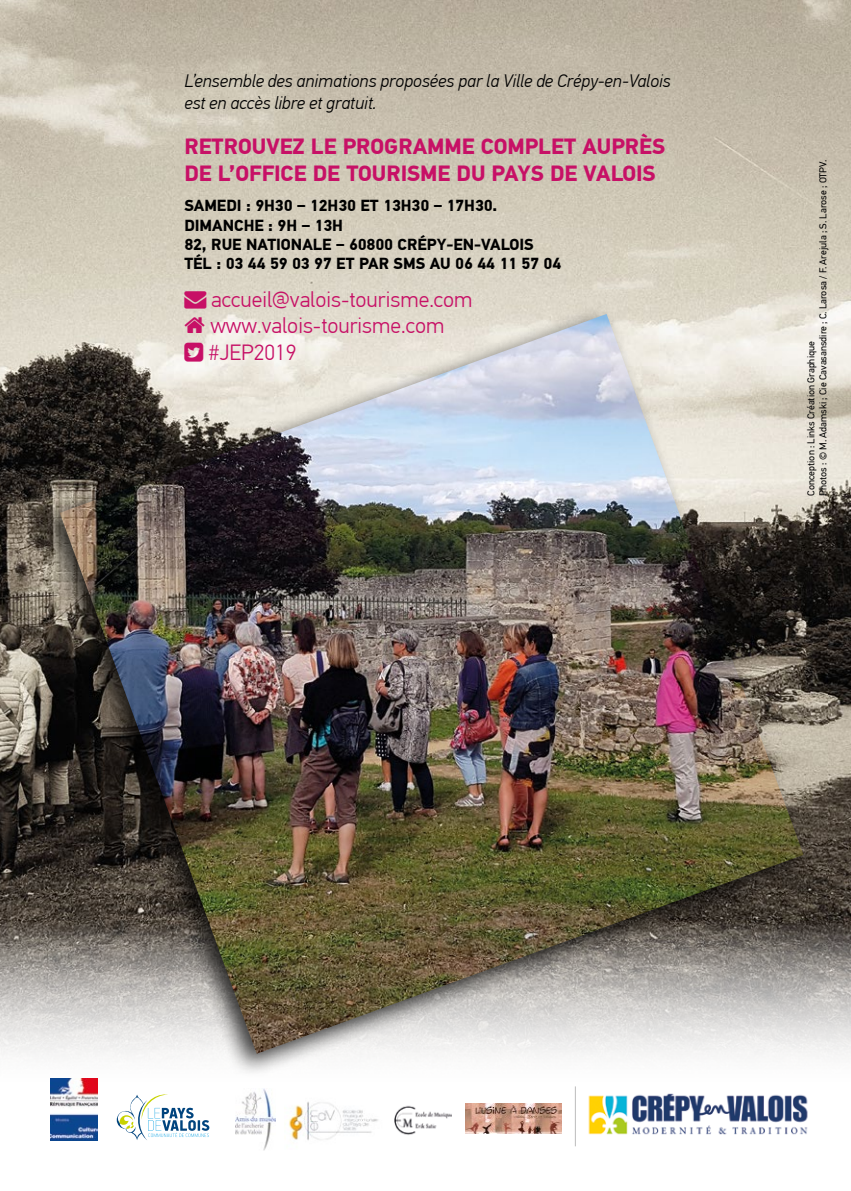
<style>
.page{position:relative;width:851px;height:1191px;background:#fff}
.page>*{position:absolute;margin:0;border:0;box-sizing:border-box;transform-origin:0 0}
.t1{font:700 22px/26.4px "PF Din Text Pro";color:#c71066}
.t2{font:300 22px/26.4px "PF Din Text Pro";color:#c71066}
.t3{font:italic 300 18px/21.6px "PF Din Text Pro";color:#000}
.t4{font:700 16px/19.2px "PF Din Text Pro";color:#000}
.t5{font:10px/12px "PF Din Text Pro";color:#000}
</style>
<div class="page">
<img style="left:0;top:0;width:850px;height:1091px">
<div style="left:35px;top:305px;width:777px;height:773px;background:#000;opacity:.75"></div>
<img style="left:60px;top:314px;width:743px;height:739px">
<img style="left:289px;top:1102px;width:89px;height:38px">
<img style="left:394px;top:1105px;width:57px;height:30px">
<img style="left:465px;top:1103px;width:96px;height:30px">
<img style="left:51px;top:1078px;width:47px;height:62px">
<img style="left:235px;top:1088px;width:41px;height:62px">
<img style="left:578px;top:1090px;width:239px;height:45px">
<hr style="left:574px;top:1086px;width:1px;height:60px;background:#bcbcbc">
<svg style="left:117px;top:1094px;width:92px;height:46px"></svg>
<svg style="left:185px;top:317px;width:19px;height:16px"></svg>
<svg style="left:184px;top:342px;width:19px;height:19px"></svg>
<p class="t3" style="left:184px;top:71px;width:488px">L’ensemble des animations proposées par la Ville de Crépy-en-Valois est en accès libre et gratuit.</p>
<h1 class="t1" style="left:184px;top:134px;width:482px">RETROUVEZ LE PROGRAMME COMPLET AUPRÈS<br>DE L’OFFICE DE TOURISME DU PAYS DE VALOIS</h1>
<p class="t4" style="left:184px;top:197px;width:378px">SAMEDI : 9H30 – 12H30 ET 13H30 – 17H30.<br>DIMANCHE : 9H – 13H<br>82, RUE NATIONALE – 60800 CRÉPY-EN-VALOIS TÉL : 03 44 59 03 97 ET PAR SMS AU 06 44 11 57 04</p>
<h1 class="t2" style="left:209px;top:286px;width:265px;text-indent:-24px">→ accueil@valois-tourisme.com www.valois-tourisme.com #JEP2019</h1>
<p class="t5" style="left:804px;top:495px;width:337px;rotate:-90deg">Conception : Links Création Graphique<br>Photos : © M. Adamski ; Cie Cavasansdire ; C. Larosa / F. Arejula ; S. Larose ; OTPV.</p>
</div>
